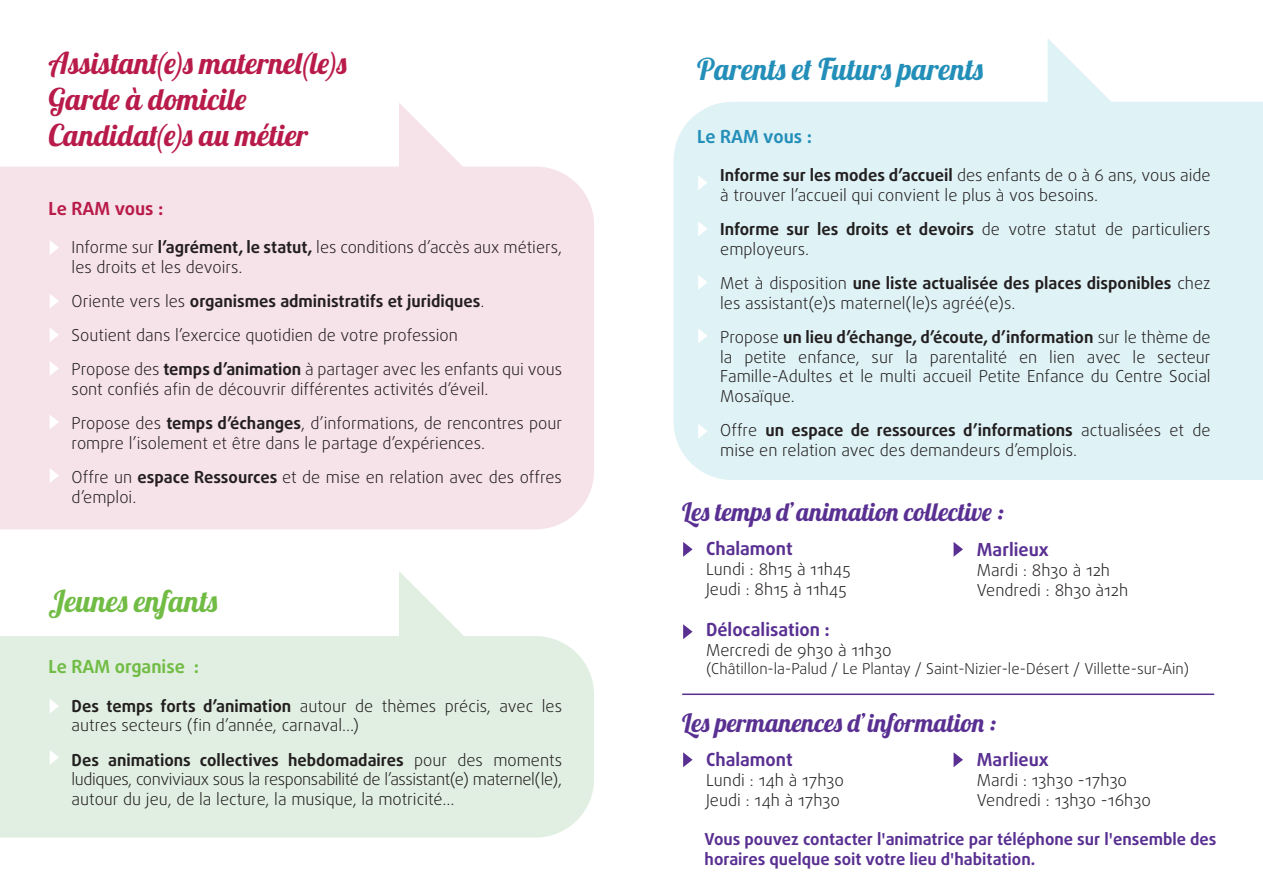
<style>
.page{position:relative;width:1263px;height:893px;background:#fff}
.page>*{position:absolute;margin:0;border:0;box-sizing:border-box;transform-origin:0 0}
.t1{font:30px/36px "Lobster 1.4";color:#b81b49}
.t2{font:30px "Lobster 1.4";color:#238fb9}
.t3{font:30px "Lobster 1.4";letter-spacing:.02em;color:#71bc44}
.t4{font:25.5px "Lobster 1.4";color:#593092}
.t5{font:700 18px "Daxline Pro";color:#593092}
.t6{font:700 18px "Daxline Pro";color:#71bc44}
.t7{font:700 18px "Daxline Pro";color:#b81b49}
.t8{font:700 18px "Daxline Pro";color:#238fb9}
.t9{font:300 16.5px/19.8px "Daxline Pro";color:#231f20}
.t10{font:700 16.5px/19.8px "Daxline Pro";color:#593092}
.t11{font:300 15px "Daxline Pro";color:#231f20}
.s1{font-weight:700}
</style>
<div class="page">
<svg style="left:399px;top:103px;width:93px;height:64px"></svg>
<svg style="left:399px;top:571px;width:65px;height:65px"></svg>
<div style="left:0;top:167px;width:594px;height:362px;background:#f6e2e9"></div>
<div style="left:0;top:636px;width:594px;height:202px;background:#e0efe1"></div>
<svg style="left:50px;top:240px;width:9px;height:15px"></svg>
<svg style="left:50px;top:699px;width:9px;height:15px"></svg>
<svg style="left:50px;top:750px;width:9px;height:15px"></svg>
<svg style="left:50px;top:294px;width:9px;height:14px"></svg>
<svg style="left:50px;top:415px;width:9px;height:14px"></svg>
<svg style="left:50px;top:327px;width:9px;height:15px"></svg>
<svg style="left:50px;top:361px;width:9px;height:15px"></svg>
<svg style="left:50px;top:468px;width:9px;height:15px"></svg>
<svg style="left:1047px;top:39px;width:65px;height:63px"></svg>
<div style="left:673px;top:102px;width:590px;height:378px;background:#dff2f5"></div>
<svg style="left:698px;top:175px;width:10px;height:15px"></svg>
<svg style="left:698px;top:221px;width:10px;height:15px"></svg>
<svg style="left:698px;top:275px;width:10px;height:15px"></svg>
<svg style="left:698px;top:328px;width:10px;height:15px"></svg>
<svg style="left:698px;top:424px;width:10px;height:15px"></svg>
<hr style="left:682px;top:693px;width:532px;height:2px;background:#593092">
<svg style="left:683px;top:542px;width:9px;height:15px"></svg>
<svg style="left:683px;top:624px;width:9px;height:15px"></svg>
<svg style="left:953px;top:542px;width:10px;height:15px"></svg>
<svg style="left:683px;top:752px;width:9px;height:15px"></svg>
<svg style="left:953px;top:752px;width:10px;height:15px"></svg>
<h1 class="t1" style="left:49px;top:44px;width:299px">Assistant(e)s maternel(le)s<br>Garde à domicile<br>Candidat(e)s au métier</h1>
<p class="t7" style="left:49px;top:196px;width:116px">Le RAM vous :</p>
<p class="t9" style="left:72px;top:237px;width:492px">Informe sur <span class="s1">l’agrément, le statut,</span> les conditions d’accès aux métiers, les droits et les devoirs.</p>
<p class="t9" style="left:72px;top:284px;width:492px;line-height:34.2px">Oriente vers les <span class="s1">organismes administratifs et juridiques</span>.<br>Soutient dans l’exercice quotidien de votre profession<br>Propose des <span class="s1">temps d’animation</span> à partager avec les enfants qui vous</p>
<p class="t9" style="left:72px;top:372px;width:492px;line-height:34.2px">sont confiés afin de découvrir différentes activités d’éveil.<br>Propose des <span class="s1">temps d’échanges</span>, d’informations, de rencontres pour</p>
<p class="t9" style="left:72px;top:426px;width:492px;line-height:34.2px">rompre l’isolement et être dans le partage d’expériences.<br>Offre un <span class="s1">espace Ressources</span> et de mise en relation avec des offres</p>
<p class="t9" style="left:72px;top:488px;width:66px">d’emploi.</p>
<h1 class="t3" style="left:49px;top:582px;width:170px">Jeunes enfants</h1>
<p class="t6" style="left:49px;top:655px;width:152px">Le RAM organise :</p>
<p class="t9" style="left:72px;top:696px;width:492px"><span class="s1">Des temps forts d’animation</span> autour de thèmes précis, avec les autres secteurs (fin d’année, carnaval…)</p>
<p class="t9" style="left:72px;top:750px;width:492px;text-align:justify"><span class="s1">Des animations collectives hebdomadaires</span> pour des moments ludiques, conviviaux sous la responsabilité de l’assistant(e) maternel(le), autour du jeu, de la lecture, la musique, la motricité…</p>
<h1 class="t2" style="left:697px;top:50px;width:287px">Parents et Futurs parents</h1>
<p class="t8" style="left:697px;top:124px;width:116px">Le RAM vous :</p>
<p class="t9" style="left:720px;top:165px;width:492px"><span class="s1">Informe sur les modes d’accueil</span> des enfants de 0 à 6 ans, vous aide à trouver l’accueil qui convient le plus à vos besoins.</p>
<p class="t9" style="left:720px;top:219px;width:492px"><span class="s1">Informe sur les droits et devoirs</span> de votre statut de particuliers employeurs.</p>
<p class="t9" style="left:720px;top:273px;width:492px">Met à disposition <span class="s1">une liste actualisée des places disponibles</span> chez les assistant(e)s maternel(le)s agréé(e)s.</p>
<p class="t9" style="left:720px;top:327px;width:492px;text-align:justify">Propose <span class="s1">un lieu d’échange, d’écoute, d’information</span> sur le thème de la petite enfance, sur la parentalité en lien avec le secteur Famille-Adultes et le multi accueil Petite Enfance du Centre Social Mosaïque.</p>
<p class="t9" style="left:720px;top:421px;width:492px">Offre <span class="s1">un espace de ressources d’informations</span> actualisées et de mise en relation avec des demandeurs d’emplois.</p>
<h2 class="t4" style="left:682px;top:496px;width:323px">Les temps d’animation collective :</h2>
<p class="t5" style="left:977px;top:538px;width:73px">Marlieux</p>
<p class="t9" style="left:977px;top:560px;width:153px">Mardi : 8h30 à 12h<br>Vendredi : 8h30 à12h</p>
<p class="t5" style="left:706px;top:537px;width:88px">Chalamont</p>
<p class="t9" style="left:706px;top:560px;width:146px">Lundi : 8h15 à 11h45<br>Jeudi : 8h15 à 11h45</p>
<p class="t5" style="left:706px;top:618px;width:125px">Délocalisation :</p>
<p class="t9" style="left:706px;top:641px;width:187px">Mercredi de 9h30 à 11h30</p>
<p class="t11" style="left:706px;top:659px;width:485px">(Châtillon-la-Palud / Le Plantay / Saint-Nizier-le-Désert / Villette-sur-Ain)</p>
<h2 class="t4" style="left:682px;top:706px;width:316px">Les permanences d’information :</h2>
<p class="t5" style="left:977px;top:748px;width:73px">Marlieux</p>
<p class="t9" style="left:977px;top:771px;width:176px">Mardi : 13h30 -17h30<br>Vendredi : 13h30 -16h30</p>
<p class="t5" style="left:706px;top:747px;width:88px">Chalamont</p>
<p class="t9" style="left:706px;top:770px;width:140px">Lundi : 14h à 17h30<br>Jeudi : 14h à 17h30</p>
<p class="t10" style="left:704px;top:830px;width:513px">Vous pouvez contacter l'animatrice par téléphone sur l'ensemble des horaires quelque soit votre lieu d'habitation.</p>
</div>
